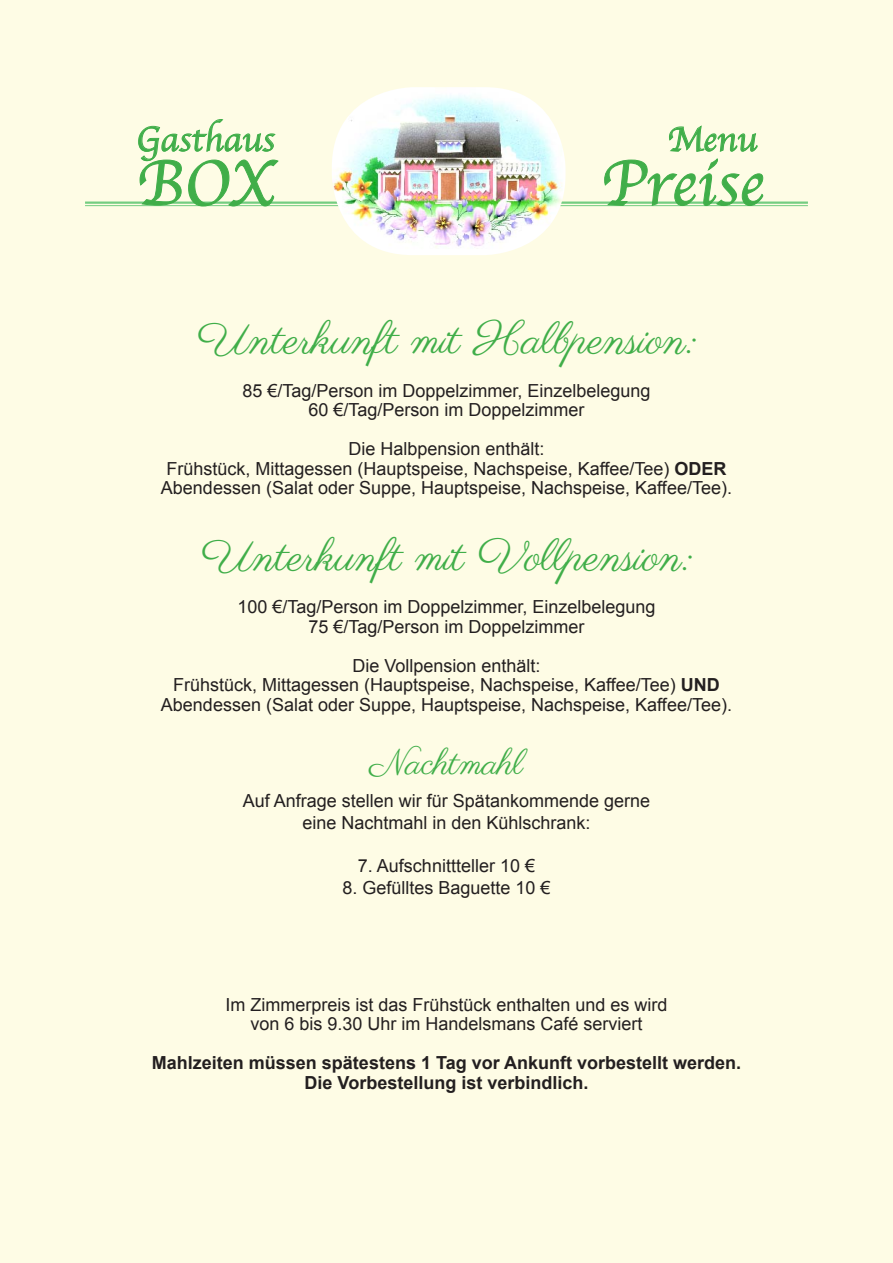
<style>
.page{position:relative;width:893px;height:1263px;background:#fefce5}
.page>*{position:absolute;margin:0;border:0;box-sizing:border-box;transform-origin:0 0}
.t1{font:66px "Apple Chancery";color:#40ae49}
.t2{font:45px "Parisienne";color:#40ae49}
.t3{font:36px "Apple Chancery";color:#40ae49}
.t4{font:36px "Parisienne";color:#40ae49}
.t5{font:18px/19.5px "Arial";color:#231f20;text-align:center}
.t6{font:700 18px/19.5px "Arial";color:#231f20;text-align:center}
.s1{font-weight:700}
</style>
<div class="page">
<hr style="left:85px;top:201px;width:723px;height:3px;background:#74cd81">
<hr style="left:85px;top:205px;width:723px;height:1px;background:#74cd81">
<img style="left:332px;top:87px;width:234px;height:168px">
<svg style="left:138px;top:119px;width:141px;height:88px"></svg>
<svg style="left:669px;top:125px;width:89px;height:27px"></svg>
<svg style="left:604px;top:158px;width:159px;height:48px"></svg>
<h3 class="t3" style="left:136px;top:110px;width:140px">Gasthaus</h3>
<h1 class="t1" style="left:136px;top:131px;width:140px">BOX</h1>
<h3 class="t3" style="left:667px;top:110px;width:91px">Menu</h3>
<h1 class="t1" style="left:601px;top:131px;width:164px">Preise</h1>
<h2 class="t2" style="left:197px;top:312px;width:500px">Unterkunft mit Halbpension:</h2>
<p class="t5" style="left:242px;top:381px;width:410px">85 €/Tag/Person im Doppelzimmer, Einzelbelegung<br>60 €/Tag/Person im Doppelzimmer</p>
<p class="t5" style="left:161px;top:439px;width:573px">Die Halbpension enthält:<br>Frühstück, Mittagessen (Hauptspeise, Nachspeise, Kaffee/Tee) <span class="s1">ODER<br></span>Abendessen (Salat oder Suppe, Hauptspeise, Nachspeise, Kaffee/Tee).</p>
<h2 class="t2" style="left:201px;top:529px;width:492px">Unterkunft mit Vollpension:</h2>
<p class="t5" style="left:237px;top:597px;width:420px">100 €/Tag/Person im Doppelzimmer, Einzelbelegung<br>75 €/Tag/Person im Doppelzimmer</p>
<p class="t5" style="left:161px;top:656px;width:573px">Die Vollpension enthält:<br>Frühstück, Mittagessen (Hauptspeise, Nachspeise, Kaffee/Tee) <span class="s1">UND<br></span>Abendessen (Salat oder Suppe, Hauptspeise, Nachspeise, Kaffee/Tee).</p>
<h3 class="t4" style="left:370px;top:740px;width:155px">Nachtmahl</h3>
<p class="t5" style="left:243px;top:790px;width:409px;line-height:21.6px">Auf Anfrage stellen wir für Spätankommende gerne eine Nachtmahl in den Kühlschrank:</p>
<p class="t5" style="left:358px;top:856px;width:179px">7. Aufschnittteller 10 €</p>
<p class="t5" style="left:342px;top:878px;width:210px">8. Gefülltes Baguette 10 €</p>
<p class="t5" style="left:225px;top:995px;width:444px">Im Zimmerpreis ist das Frühstück enthalten und es wird von 6 bis 9.30 Uhr im Handelsmans Café serviert</p>
<p class="t6" style="left:152px;top:1053px;width:591px">Mahlzeiten müssen spätestens 1 Tag vor Ankunft vorbestellt werden.<br>Die Vorbestellung ist verbindlich.</p>
</div>
